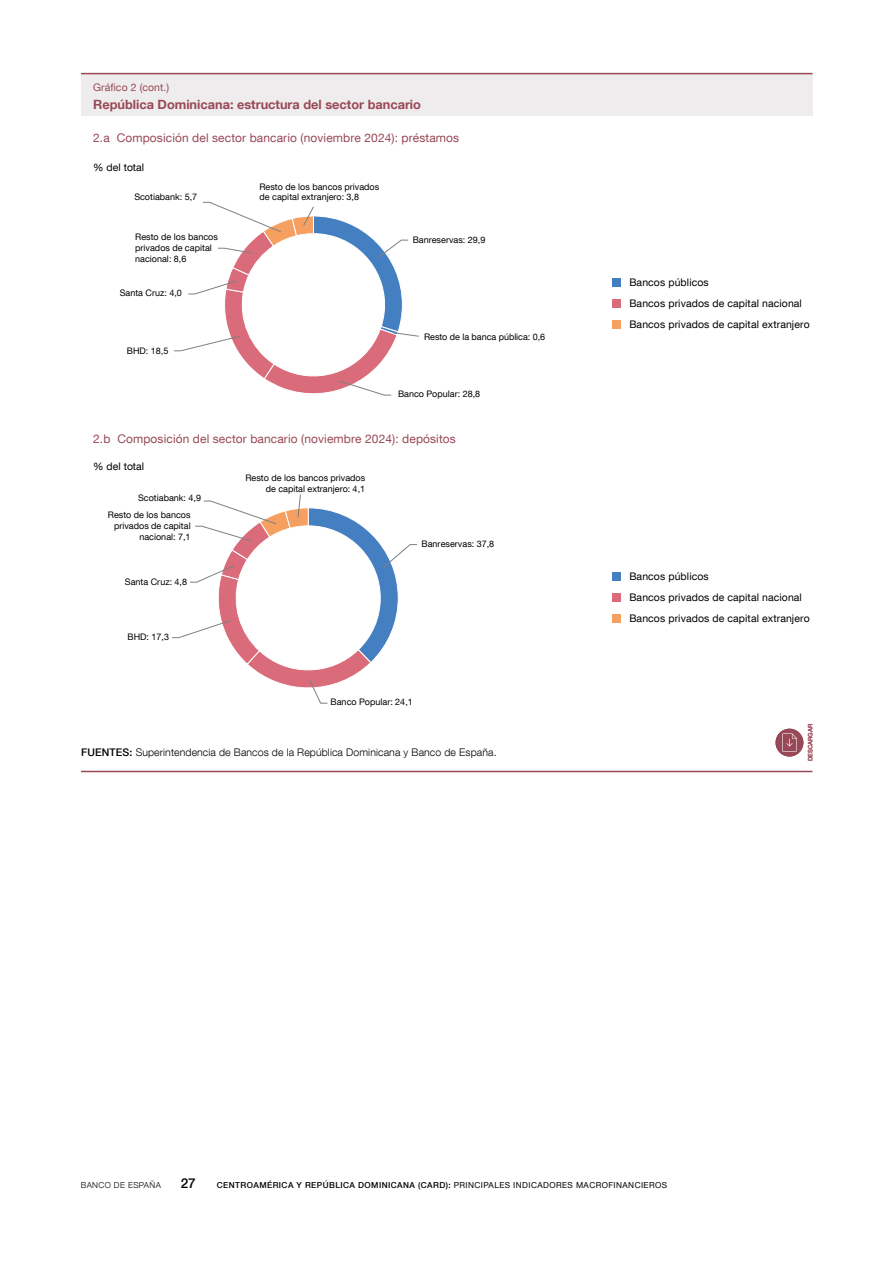
<style>
.page{position:relative;width:893px;height:1263px;background:#fff}
.page>*{position:absolute;margin:0;border:0;box-sizing:border-box;transform-origin:0 0}
.t1{font:500 13.5px "Bd E Neue Helvetica";color:#000}
.t2{font:700 12.75px "Bd E Neue Helvetica";color:#984856}
.t3{font:12px "Bd E Neue Helvetica";letter-spacing:.01em;color:#984856}
.t4{font:10.5px "Bd E Neue Helvetica";letter-spacing:.01em;color:#000}
.t5{font:300 10.5px "Bd E Neue Helvetica";letter-spacing:.01em;color:#000}
.t6{font:10.5px "Bd E Neue Helvetica";letter-spacing:.01em;color:#984856}
.t7{font:9px/10.8px "Bd E Neue Helvetica";letter-spacing:.005em;color:#000}
.t8{font:500 8.25px "Bd E Neue Helvetica";letter-spacing:.05em;color:#000}
.t9{font:300 8.25px "Bd E Neue Helvetica";letter-spacing:.05em;color:#000}
.t10{font:500 6px "Bd E Neue Helvetica";color:#984856}
.s1{font-weight:500}
.s2{font-weight:400}
</style>
<div class="page">
<hr style="left:81px;top:771px;width:731px;height:1px;background:#984856">
<div style="left:613px;top:614px;width:8px;height:9px;background:#f5a060"></div>
<div style="left:613px;top:593px;width:8px;height:9px;background:#da6b7a"></div>
<div style="left:613px;top:572px;width:8px;height:9px;background:#4480c1"></div>
<svg style="left:174px;top:202px;width:245px;height:194px"></svg>
<div style="left:613px;top:320px;width:8px;height:8px;background:#f5a060"></div>
<div style="left:613px;top:299px;width:8px;height:8px;background:#da6b7a"></div>
<div style="left:613px;top:278px;width:8px;height:8px;background:#4480c1"></div>
<div style="left:81px;top:74px;width:731px;height:42px;background:#efeced"></div>
<hr style="left:81px;top:73px;width:731px;height:1px;background:#984856">
<svg style="left:172px;top:494px;width:245px;height:210px"></svg>
<div style="left:775px;top:729px;width:28px;height:27px;background:#984856;border-radius:50%"></div>
<svg style="left:782px;top:733px;width:15px;height:19px"></svg>
<p class="t6" style="left:93px;top:81px;width:78px">Gráfico 2 (cont.)</p>
<p class="t2" style="left:93px;top:96px;width:329px">República Dominicana: estructura del sector bancario</p>
<p class="t3" style="left:93px;top:130px;width:368px">2.a Composición del sector bancario (noviembre 2024): préstamos</p>
<p class="t4" style="left:93px;top:161px;width:52px">% del total</p>
<p class="t7" style="left:134px;top:191px;width:64px">Scotiabank: 5,7</p>
<p class="t7" style="left:259px;top:181px;width:121px">Resto de los bancos privados de capital extranjero: 3,8</p>
<p class="t7" style="left:135px;top:231px;width:84px">Resto de los bancos privados de capital nacional: 8,6</p>
<p class="t7" style="left:120px;top:287px;width:64px">Santa Cruz: 4,0</p>
<p class="t7" style="left:127px;top:345px;width:43px">BHD: 18,5</p>
<p class="t7" style="left:413px;top:234px;width:74px">Banreservas: 29,9</p>
<p class="t7" style="left:424px;top:331px;width:123px">Resto de la banca pública: 0,6</p>
<p class="t7" style="left:398px;top:388px;width:84px">Banco Popular: 28,8</p>
<p class="t3" style="left:93px;top:431px;width:364px">2.b Composición del sector bancario (noviembre 2024): depósitos</p>
<p class="t4" style="left:93px;top:460px;width:52px">% del total</p>
<p class="t7" style="left:138px;top:492px;width:64px">Scotiabank: 4,9</p>
<p class="t7" style="left:108px;top:510px;width:84px;text-align:right">Resto de los bancos privados de capital nacional: 7,1</p>
<p class="t7" style="left:125px;top:576px;width:64px">Santa Cruz: 4,8</p>
<p class="t7" style="left:128px;top:631px;width:43px">BHD: 17,3</p>
<p class="t7" style="left:245px;top:472px;width:121px;text-align:right">Resto de los bancos privados de capital extranjero: 4,1</p>
<p class="t7" style="left:422px;top:538px;width:74px">Banreservas: 37,8</p>
<p class="t7" style="left:331px;top:696px;width:84px">Banco Popular: 24,1</p>
<p class="t5" style="left:81px;top:746px;width:417px"><span class="s1">FUENTES:</span> Superintendencia de Bancos de la República Dominicana y Banco de España.</p>
<p class="t4" style="left:629px;top:276px;width:81px">Bancos públicos</p>
<p class="t4" style="left:629px;top:296px;width:174px">Bancos privados de capital nacional</p>
<p class="t4" style="left:629px;top:318px;width:182px">Bancos privados de capital extranjero</p>
<p class="t4" style="left:629px;top:570px;width:81px">Bancos públicos</p>
<p class="t4" style="left:629px;top:591px;width:174px">Bancos privados de capital nacional</p>
<p class="t4" style="left:629px;top:612px;width:182px">Bancos privados de capital extranjero</p>
<p class="t10" style="left:807px;top:761px;width:39px;rotate:-90deg">DESCARGAR</p>
<p class="t9" style="left:81px;top:1180px;width:82px">BANCO DE ESPAÑA</p>
<h1 class="t1" style="left:181px;top:1175px;width:16px">27</h1>
<p class="t8" style="left:217px;top:1180px;width:452px">CENTROAMÉRICA Y REPÚBLICA DOMINICANA (CARD): <span class="s2">PRINCIPALES INDICADORES MACROFINANCIEROS</span></p>
</div>
